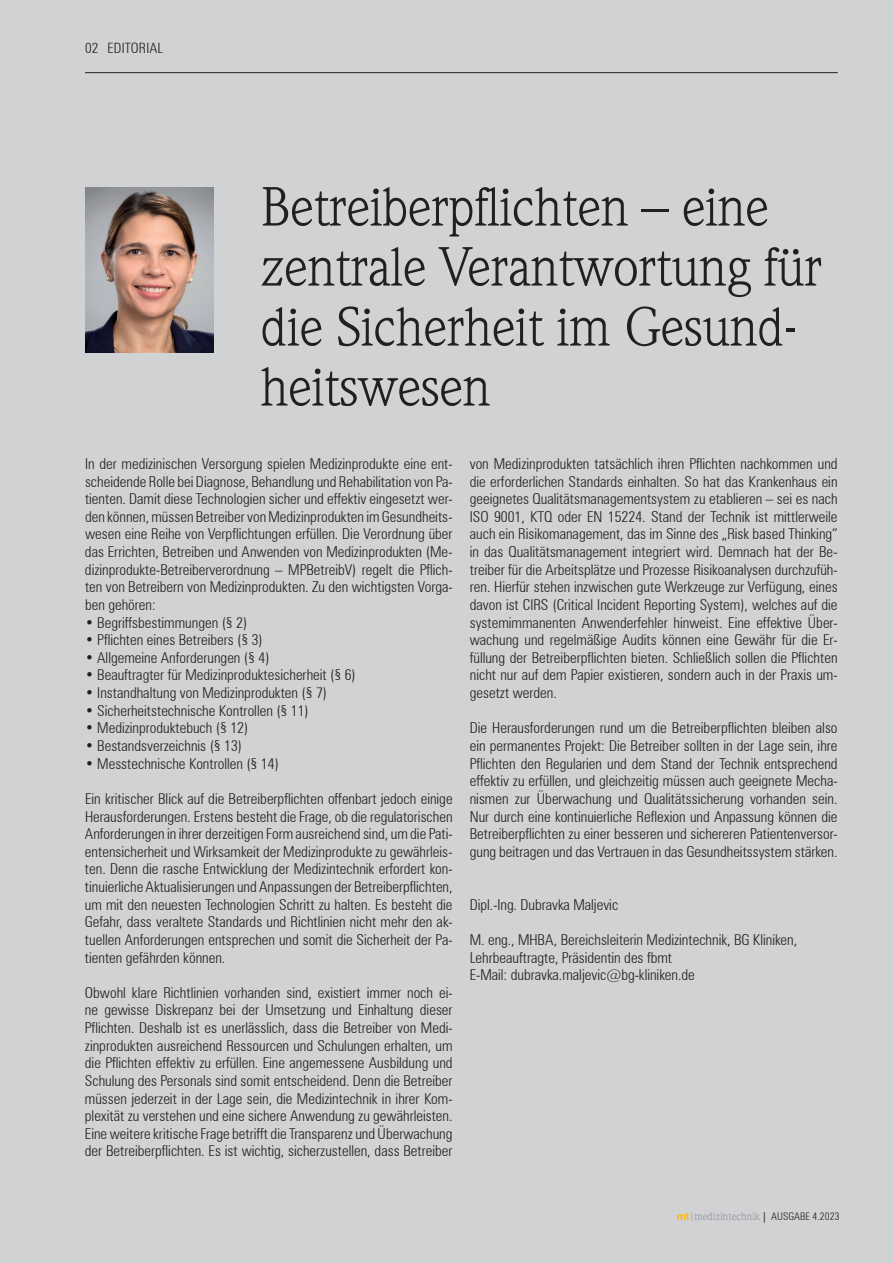
<style>
.page{position:relative;width:893px;height:1263px;background:#d1d2d4}
.page>*{position:absolute;margin:0;border:0;box-sizing:border-box;transform-origin:0 0}
.t1{font:54px/60px "Weidemann LT";letter-spacing:-.01em;color:#231f20}
.t2{font:300 condensed 15px/17.5px "Zurich BT";color:#231f20;text-align:justify}
.t3{font:300 condensed 14.25px "Zurich BT";letter-spacing:.015em;color:#231f20}
.t4{font:10.8px "Weidemann LT";color:#939598}
.s1{font-family:"Swiss 721 BT";font-weight:700;font-size:10.5px;color:#fcb814}
.s2{font-family:"Helvetica";font-size:10.5px;color:#231f20}
.s3{font-family:"Zurich BT";font-weight:300;font-stretch:condensed;font-size:10.5px;color:#231f20}
</style>
<div class="page">
<hr style="left:85px;top:72px;width:753px;height:1px;background:#231f20">
<img style="left:85px;top:187px;width:128px;height:166px">
<p class="t3" style="left:85px;top:40px;width:80px">02 EDITORIAL</p>
<h1 class="t1" style="left:260px;top:177px;width:563px">Betreiberpflichten – eine zentrale Verantwortung für die Sicherheit im Gesund&shy;heitswesen</h1>
<p class="t2" style="left:85px;top:455px;width:369px">In der medizinischen Versorgung spielen Medizinprodukte eine ent&shy;scheidende Rolle bei Diagnose, Behandlung und Rehabilitation von Pa&shy;tienten. Damit diese Technologien sicher und effektiv eingesetzt wer&shy;den können, müssen BetreibervonMedizinprodukten im Gesundheits&shy;wesen eine Reihe von Verpflichtungen erfüllen. Die Verordnung über das Errichten, Betreiben und Anwenden von Medizinprodukten (Me&shy;dizinprodukte-Betreiberverordnung – MPBetreibV) regelt die Pflich&shy;ten von Betreibern von Medizinprodukten. Zu den wichtigsten Vorga&shy;ben gehören:</p>
<p class="t2" style="left:85px;top:613px;width:164px">• Begriffsbestimmungen (§ 2)</p>
<p class="t2" style="left:85px;top:631px;width:179px">• Pflichten eines Betreibers (§ 3)</p>
<p class="t2" style="left:85px;top:649px;width:186px">• Allgemeine Anforderungen (§ 4)</p>
<p class="t2" style="left:85px;top:666px;width:272px">• Beauftragter für Medizinproduktesicherheit (§ 6)</p>
<p class="t2" style="left:85px;top:684px;width:244px">• Instandhaltung von Medizinprodukten (§ 7)</p>
<p class="t2" style="left:85px;top:701px;width:225px">• Sicherheitstechnische Kontrollen (§ 11)</p>
<p class="t2" style="left:85px;top:719px;width:165px">• Medizinproduktebuch (§ 12)</p>
<p class="t2" style="left:85px;top:737px;width:159px">• Bestandsverzeichnis (§ 13)</p>
<p class="t2" style="left:85px;top:754px;width:195px">• Messtechnische Kontrollen (§ 14)</p>
<p class="t2" style="left:85px;top:790px;width:369px">Ein kritischer Blick auf die Betreiberpflichten offenbart jedoch einige Herausforderungen. Erstens besteht die Frage, ob die regulatorischen Anforderungen in ihrer derzeitigen Form ausreichend sind, um die Pati&shy;entensicherheit und Wirksamkeit der Medizinprodukte zu gewährleis&shy;ten. Denn die rasche Entwicklung der Medizintechnik erfordert kon&shy;tinuierliche Aktualisierungen und Anpassungen der Betreiberpflichten, um mit den neuesten Technologien Schritt zu halten. Es besteht die Gefahr, dass veraltete Standards und Richtlinien nicht mehr den ak&shy;tuellen Anforderungen entsprechen und somit die Sicherheit der Pa&shy;tienten gefährden können.</p>
<p class="t2" style="left:85px;top:983px;width:369px">Obwohl klare Richtlinien vorhanden sind, existiert immer noch ei&shy;ne gewisse Diskrepanz bei der Umsetzung und Einhaltung dieser Pflichten. Deshalb ist es unerlässlich, dass die Betreiber von Medi&shy;zinprodukten ausreichend Ressourcen und Schulungen erhalten, um die Pflichten effektiv zu erfüllen. Eine angemessene Ausbildung und Schulung des Personals sind somit entscheidend. Denn die Betreiber müssen jederzeit in der Lage sein, die Medizintechnik in ihrer Kom&shy;plexität zu verstehen und eine sichere Anwendung zu gewährleisten.<br>Eine weitere kritische Frage betrifft die Transparenz und Überwachung der Betreiberpflichten. Es ist wichtig, sicherzustellen, dass Betreiber</p>
<p class="t2" style="left:470px;top:455px;width:369px">von Medizinprodukten tatsächlich ihren Pflichten nachkommen und die erforderlichen Standards einhalten. So hat das Krankenhaus ein geeignetes Qualitätsmanagementsystem zu etablieren – sei es nach ISO 9001, KTQ oder EN 15224. Stand der Technik ist mittlerweile auch ein Risikomanagement, das im Sinne des „Risk based Thinking“ in das Qualitätsmanagement integriert wird. Demnach hat der Be&shy;treiber für die Arbeitsplätze und Prozesse Risikoanalysen durchzufüh&shy;ren. Hierfür stehen inzwischen gute Werkzeuge zur Verfügung, eines davon ist CIRS (Critical Incident Reporting System), welches auf die systemimmanenten Anwenderfehler hinweist. Eine effektive Über&shy;wachung und regelmäßige Audits können eine Gewähr für die Er&shy;füllung der Betreiberpflichten bieten. Schließlich sollen die Pflichten nicht nur auf dem Papier existieren, sondern auch in der Praxis um&shy;gesetzt werden.</p>
<p class="t2" style="left:470px;top:719px;width:369px">Die Herausforderungen rund um die Betreiberpflichten bleiben also ein permanentes Projekt: Die Betreiber sollten in der Lage sein, ihre Pflichten den Regularien und dem Stand der Technik entsprechend effektiv zu erfüllen, und gleichzeitig müssen auch geeignete Mecha&shy;nismen zur Überwachung und Qualitätssicherung vorhanden sein.<br>Nur durch eine kontinuierliche Reflexion und Anpassung können die Betreiberpflichten zu einer besseren und sichereren Patientenversor&shy;gung beitragen und das Vertrauen in das Gesundheitssystem stärken.</p>
<p class="t2" style="left:470px;top:895px;width:150px">Dipl.-Ing. Dubravka Maljevic</p>
<p class="t2" style="left:470px;top:930px;width:329px;text-align:left">M. eng., MHBA, Bereichsleiterin Medizintechnik, BG Kliniken,<br>Lehrbeauftragte, Präsidentin des fbmt<br>E-Mail: dubravka.maljevic@bg-kliniken.de</p>
<p class="t4" style="left:677px;top:1210px;width:164px"><span class="s1">mt</span> medizintechnik <span class="s2">|</span> <span class="s3">AUSGABE 4.2023</span></p>
</div>
